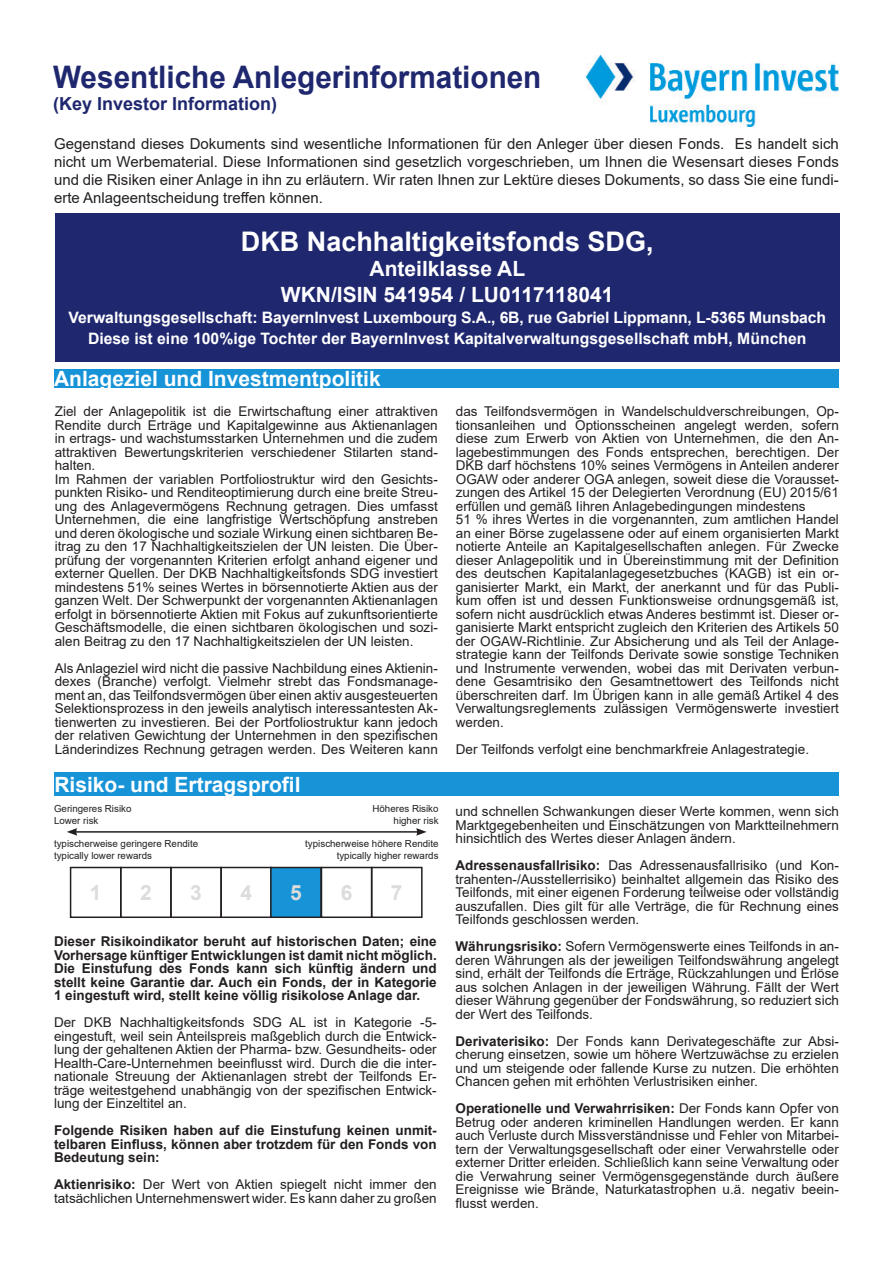
<style>
.page{position:relative;width:893px;height:1263px;background:#fff}
.page>*{position:absolute;margin:0;border:0;box-sizing:border-box;transform-origin:0 0}
.t1{font:700 31.05px "Arial";color:#1f276e;scale:.96 1}
.t2{font:700 27px "Arial";color:#fff}
.t3{font:700 21px "Arial";color:#fff}
.t4{font:700 21px "Arial";color:#dcdcdc}
.t5{font:700 18px "Arial";color:#1f276e}
.t6{font:700 15.75px/21px "Arial";color:#fff;text-align:center}
.t7{font:15px/18px "Arial";color:#231f20;text-align:justify}
.Copy{font:13.5px/13.5px "Arial";color:#231f20;text-align:justify}
.t8{font:700 13.5px/13.5px "Arial";color:#231f20;text-align:justify}
.t9{font:9.75px "Arial";color:#231f20}
.s1{font-weight:700}
</style>
<div class="page">
<div style="left:55px;top:213px;width:785px;height:149px;background:#1f276e"></div>
<div style="left:54px;top:370px;width:785px;height:18px;background:#1793d7"></div>
<div style="left:54px;top:772px;width:785px;height:24px;background:#1793d7"></div>
<hr style="left:75px;top:831px;width:343px;height:2px;background:#231f20">
<svg style="left:67px;top:828px;width:10px;height:8px"></svg>
<svg style="left:416px;top:828px;width:11px;height:8px"></svg>
<div style="left:70px;top:867px;width:52px;height:51px;border:2px solid #231f20"></div>
<div style="left:120px;top:867px;width:52px;height:51px;border:2px solid #231f20"></div>
<div style="left:170px;top:867px;width:52px;height:51px;border:2px solid #231f20"></div>
<div style="left:220px;top:867px;width:52px;height:51px;border:2px solid #231f20"></div>
<div style="left:271px;top:867px;width:50px;height:50px;background:#1793d7"></div>
<div style="left:270px;top:867px;width:52px;height:51px;border:2px solid #231f20"></div>
<div style="left:321px;top:867px;width:51px;height:51px;border:2px solid #231f20"></div>
<div style="left:371px;top:867px;width:52px;height:51px;border:2px solid #231f20"></div>
<img style="left:587px;top:55px;width:252px;height:72px">
<p class="t1" style="left:53px;top:55px;width:510px">Wesentliche Anlegerinformationen</p>
<p class="t5" style="left:53px;top:91px;width:226px">(Key Investor Information)</p>
<p class="t7" style="left:54px;top:135px;width:786px">Gegenstand dieses Dokuments sind wesentliche Informationen für den Anleger über diesen Fonds. Es handelt sich nicht um Werbematerial. Diese Informationen sind gesetzlich vorgeschrieben, um Ihnen die Wesensart dieses Fonds und die Risiken einer Anlage in ihn zu erläutern. Wir raten Ihnen zur Lektüre dieses Dokuments, so dass Sie eine fundi&shy;erte Anlageentscheidung treffen können.</p>
<p class="t2" style="left:241px;top:223px;width:414px">DKB Nachhaltigkeitsfonds SDG,</p>
<p class="t3" style="left:370px;top:254px;width:157px">Anteilklasse AL</p>
<p class="t3" style="left:281px;top:279px;width:334px">WKN/ISIN 541954 / LU0117118041</p>
<p class="t6" style="left:68px;top:307px;width:759px">Verwaltungsgesellschaft: BayernInvest Luxembourg S.A., 6B, rue Gabriel Lippmann, L-5365 Munsbach<br>Diese ist eine 100%ige Tochter der BayernInvest Kapitalverwaltungsgesellschaft mbH, München</p>
<p class="t3" style="left:54px;top:364px;width:328px">Anlageziel und Investmentpolitik</p>
<p class="Copy" style="left:55px;top:405px;width:385px">Ziel der Anlagepolitik ist die Erwirtschaftung einer attraktiven Rendite durch Erträge und Kapitalgewinne aus Aktienanlagen in ertrags- und wachstumsstarken Unternehmen und die zudem attraktiven Bewertungskriterien verschiedener Stilarten stand&shy;halten.</p>
<p class="Copy" style="left:55px;top:472px;width:385px">Im Rahmen der variablen Portfoliostruktur wird den Gesichts&shy;punkten Risiko- und Renditeoptimierung durch eine breite Streu&shy;ung des Anlagevermögens Rechnung getragen. Dies umfasst Unternehmen, die eine langfristige Wertschöpfung anstreben und deren ökologische und soziale Wirkung einen sichtbaren Be&shy;itrag zu den 17 Nachhaltigkeitszielen der UN leisten. Die Über&shy;prüfung der vorgenannten Kriterien erfolgt anhand eigener und externer Quellen. Der DKB Nachhaltigkeitsfonds SDG investiert mindestens 51% seines Wertes in börsennotierte Aktien aus der ganzen Welt. Der Schwerpunkt der vorgenannten Aktienanlagen erfolgt in börsennotierte Aktien mit Fokus auf zukunftsorientierte Geschäftsmodelle, die einen sichtbaren ökologischen und sozi&shy;alen Beitrag zu den 17 Nachhaltigkeitszielen der UN leisten.</p>
<p class="Copy" style="left:55px;top:661px;width:385px">Als Anlageziel wird nicht die passive Nachbildung eines Aktienin&shy;dexes (Branche) verfolgt. Vielmehr strebt das Fondsmanage&shy;ment an, das Teilfondsvermögen über einen aktiv ausgesteuerten Selektionsprozess in den jeweils analytisch interessantesten Ak&shy;tienwerten zu investieren. Bei der Portfoliostruktur kann jedoch der relativen Gewichtung der Unternehmen in den spezifischen Länderindizes Rechnung getragen werden. Des Weiteren kann</p>
<p class="Copy" style="left:456px;top:405px;width:385px">das Teilfondsvermögen in Wandelschuldverschreibungen, Op&shy;tionsanleihen und Optionsscheinen angelegt werden, sofern diese zum Erwerb von Aktien von Unternehmen, die den An&shy;lagebestimmungen des Fonds entsprechen, berechtigen. Der DKB darf höchstens 10% seines Vermögens in Anteilen anderer OGAW oder anderer OGA anlegen, soweit diese die Vorausset&shy;zungen des Artikel 15 der Delegierten Verordnung (EU) 2015/61 erfüllen und gemäß Iihren Anlagebedingungen mindestens</p>
<p class="Copy" style="left:456px;top:513px;width:385px">51 % ihres Wertes in die vorgenannten, zum amtlichen Handel an einer Börse zugelassene oder auf einem organisierten Markt notierte Anteile an Kapitalgesellschaften anlegen. Für Zwecke dieser Anlagepolitik und in Übereinstimmung mit der Definition des deutschen Kapitalanlagegesetzbuches (KAGB) ist ein or&shy;ganisierter Markt, ein Markt, der anerkannt und für das Publi&shy;kum offen ist und dessen Funktionsweise ordnungsgemäß ist, sofern nicht ausdrücklich etwas Anderes bestimmt ist. Dieser or&shy;ganisierte Markt entspricht zugleich den Kriterien des Artikels 50 der OGAW-Richtlinie. Zur Absicherung und als Teil der Anlage&shy;strategie kann der Teilfonds Derivate sowie sonstige Techniken und Instrumente verwenden, wobei das mit Derivaten verbun&shy;dene Gesamtrisiko den Gesamtnettowert des Teilfonds nicht überschreiten darf. Im Übrigen kann in alle gemäß Artikel 4 des Verwaltungsreglements zulässigen Vermögenswerte investiert werden.</p>
<p class="Copy" style="left:456px;top:742px;width:355px">Der Teilfonds verfolgt eine benchmarkfreie Anlagestrategie.</p>
<p class="t3" style="left:54px;top:769px;width:248px">Risiko- und Ertragsprofil</p>
<p class="t9" style="left:54px;top:802px;width:79px">Geringeres Risiko</p>
<p class="t9" style="left:54px;top:813px;width:46px">Lower risk</p>
<p class="t9" style="left:54px;top:837px;width:146px">typischerweise geringere Rendite</p>
<p class="t9" style="left:54px;top:848px;width:100px">typically lower rewards</p>
<p class="t9" style="left:372px;top:802px;width:68px">Höheres Risiko</p>
<p class="t9" style="left:394px;top:813px;width:46px">higher risk</p>
<p class="t9" style="left:305px;top:837px;width:135px">typischerweise höhere Rendite</p>
<p class="t9" style="left:337px;top:848px;width:103px">typically higher rewards</p>
<p class="t4" style="left:90px;top:878px;width:13px">1</p>
<p class="t4" style="left:140px;top:878px;width:13px">2</p>
<p class="t4" style="left:190px;top:878px;width:13px">3</p>
<p class="t4" style="left:240px;top:878px;width:13px">4</p>
<p class="t4" style="left:290px;top:878px;width:13px">5</p>
<p class="t4" style="left:341px;top:878px;width:13px">6</p>
<p class="t4" style="left:391px;top:878px;width:13px">7</p>
<p class="t8" style="left:54px;top:935px;width:384px">Dieser Risikoindikator beruht auf historischen Daten; eine Vorhersage künftiger Entwicklungen ist damit nicht möglich.<br>Die Einstufung des Fonds kann sich künftig ändern und stellt keine Garantie dar. Auch ein Fonds, der in Kategorie 1 eingestuft wird, stellt keine völlig risikolose Anlage dar.</p>
<p class="Copy" style="left:54px;top:1016px;width:384px">Der DKB Nachhaltigkeitsfonds SDG AL ist in Kategorie -5- eingestuft, weil sein Anteilspreis maßgeblich durch die Entwick&shy;lung der gehaltenen Aktien der Pharma- bzw. Gesundheits- oder Health-Care-Unternehmen beeinflusst wird. Durch die die inter&shy;nationale Streuung der Aktienanlagen strebt der Teilfonds Er&shy;träge weitestgehend unabhängig von der spezifischen Entwick&shy;lung der Einzeltitel an.</p>
<p class="t8" style="left:54px;top:1124px;width:384px">Folgende Risiken haben auf die Einstufung keinen unmit&shy;telbaren Einfluss, können aber trotzdem für den Fonds von Bedeutung sein:</p>
<p class="Copy" style="left:54px;top:1178px;width:384px"><span class="s1">Aktienrisiko:</span> Der Wert von Aktien spiegelt nicht immer den tatsächlichen Unternehmenswert wider. Es kann daher zu großen</p>
<p class="Copy" style="left:455px;top:804px;width:385px">und schnellen Schwankungen dieser Werte kommen, wenn sich Marktgegebenheiten und Einschätzungen von Marktteilnehmern hinsichtlich des Wertes dieser Anlagen ändern.</p>
<p class="Copy" style="left:455px;top:858px;width:385px"><span class="s1">Adressenausfallrisiko:</span> Das Adressenausfallrisiko (und Kon&shy;trahenten-/Ausstellerrisiko) beinhaltet allgemein das Risiko des Teilfonds, mit einer eigenen Forderung teilweise oder vollständig auszufallen. Dies gilt für alle Verträge, die für Rechnung eines Teilfonds geschlossen werden.</p>
<p class="Copy" style="left:455px;top:939px;width:385px"><span class="s1">Währungsrisiko:</span> Sofern Vermögenswerte eines Teilfonds in an&shy;deren Währungen als der jeweiligen Teilfondswährung angelegt sind, erhält der Teilfonds die Erträge, Rückzahlungen und Erlöse aus solchen Anlagen in der jeweiligen Währung. Fällt der Wert dieser Währung gegenüber der Fondswährung, so reduziert sich der Wert des Teilfonds.</p>
<p class="Copy" style="left:455px;top:1034px;width:385px"><span class="s1">Derivaterisiko:</span> Der Fonds kann Derivategeschäfte zur Absi&shy;cherung einsetzen, sowie um höhere Wertzuwächse zu erzielen und um steigende oder fallende Kurse zu nutzen. Die erhöhten Chancen gehen mit erhöhten Verlustrisiken einher.</p>
<p class="Copy" style="left:455px;top:1101px;width:385px"><span class="s1">Operationelle und Verwahrrisiken:</span> Der Fonds kann Opfer von Betrug oder anderen kriminellen Handlungen werden. Er kann auch Verluste durch Missverständnisse und Fehler von Mitarbei&shy;tern der Verwaltungsgesellschaft oder einer Verwahrstelle oder externer Dritter erleiden. Schließlich kann seine Verwaltung oder die Verwahrung seiner Vermögensgegenstände durch äußere Ereignisse wie Brände, Naturkatastrophen u.ä. negativ beein&shy;flusst werden.</p>
</div>
